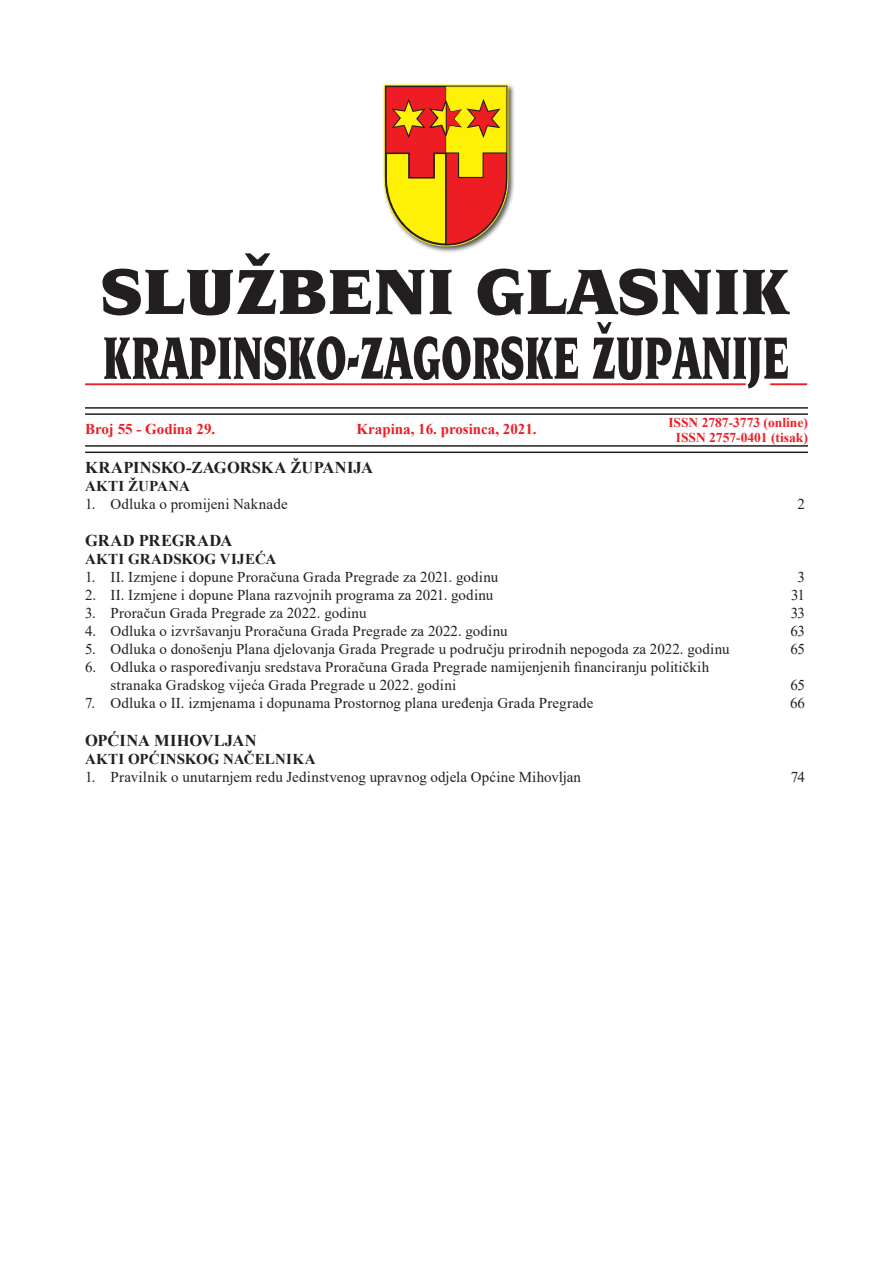
<style>
.page{position:relative;width:893px;height:1263px;background:#fff}
.page>*{position:absolute;margin:0;border:0;box-sizing:border-box;transform-origin:0 0}
.t1{font:700 16.5px "Times New Roman";letter-spacing:.005em;color:#231f20}
.t2{font:15px/18px "Times New Roman";letter-spacing:.01em;color:#231f20}
.t3{font:700 15px "Times New Roman";letter-spacing:.01em;color:#231f20}
.t4{font:700 15px "Times New Roman";color:#ee1d23}
.t5{font:700 13.5px/15px "Times New Roman";color:#ee1d23;text-align:center}
</style>
<div class="page">
<hr style="left:85px;top:445px;width:723px;height:2px;background:#231f20">
<hr style="left:85px;top:452px;width:723px;height:1px;background:#231f20">
<hr style="left:85px;top:407px;width:723px;height:2px;background:#231f20">
<hr style="left:85px;top:413px;width:723px;height:2px;background:#231f20">
<div style="left:383px;top:83px;width:132px;height:170px;background:#231f20;opacity:.75"></div>
<svg style="left:102px;top:253px;width:350px;height:62px"></svg>
<svg style="left:478px;top:269px;width:312px;height:46px"></svg>
<svg style="left:104px;top:336px;width:474px;height:44px"></svg>
<svg style="left:593px;top:322px;width:195px;height:66px"></svg>
<hr style="left:85px;top:383px;width:661px;height:2px;background:#ee1d23">
<hr style="left:770px;top:383px;width:37px;height:2px;background:#ee1d23">
<svg style="left:384px;top:85px;width:124px;height:161px"></svg>
<p class="t4" style="left:85px;top:418px;width:132px">Broj 55 - Godina 29.</p>
<p class="t4" style="left:356px;top:418px;width:182px">Krapina, 16. prosinca, 2021.</p>
<p class="t5" style="left:668px;top:415px;width:141px">ISSN 2787-3773 (online)<br>ISSN 2757-0401 (tisak)</p>
<p class="t1" style="left:85px;top:455px;width:289px">KRAPINSKO-ZAGORSKA ŽUPANIJA</p>
<p class="t3" style="left:85px;top:475px;width:106px">AKTI ŽUPANA</p>
<p class="t2" style="left:85px;top:494px;width:204px">1. Odluka o promijeni Naknade</p>
<p class="t2" style="left:798px;top:494px;width:9px">2</p>
<p class="t1" style="left:85px;top:529px;width:149px">GRAD PREGRADA</p>
<p class="t3" style="left:85px;top:548px;width:193px">AKTI GRADSKOG VIJEĆA</p>
<p class="t2" style="left:85px;top:568px;width:415px">1. II. Izmjene i dopune Proračuna Grada Pregrade za 2021. godinu</p>
<p class="t2" style="left:798px;top:568px;width:9px">3</p>
<p class="t2" style="left:85px;top:586px;width:410px">2. II. Izmjene i dopune Plana razvojnih programa za 2021. godinu</p>
<p class="t2" style="left:791px;top:586px;width:15px">31</p>
<p class="t2" style="left:85px;top:604px;width:283px">3. Proračun Grada Pregrade za 2022. godinu</p>
<p class="t2" style="left:791px;top:604px;width:16px">33</p>
<p class="t2" style="left:85px;top:622px;width:424px">4. Odluka o izvršavanju Proračuna Grada Pregrade za 2022. godinu</p>
<p class="t2" style="left:790px;top:622px;width:16px">63</p>
<p class="t2" style="left:85px;top:640px;width:646px">5. Odluka o donošenju Plana djelovanja Grada Pregrade u području prirodnih nepogoda za 2022. godinu</p>
<p class="t2" style="left:790px;top:640px;width:16px">65</p>
<p class="t2" style="left:111px;top:658px;width:600px;text-indent:-26px">6. Odluka o raspoređivanju sredstava Proračuna Grada Pregrade namijenjenih financiranju političkih stranaka Gradskog vijeća Grada Pregrade u 2022. godini</p>
<p class="t2" style="left:790px;top:676px;width:16px">65</p>
<p class="t2" style="left:85px;top:694px;width:510px">7. Odluka o II. izmjenama i dopunama Prostornog plana uređenja Grada Pregrade</p>
<p class="t2" style="left:790px;top:694px;width:17px">66</p>
<p class="t1" style="left:85px;top:729px;width:173px">OPĆINA MIHOVLJAN</p>
<p class="t3" style="left:85px;top:748px;width:232px">AKTI OPĆINSKOG NAČELNIKA</p>
<p class="t2" style="left:85px;top:768px;width:498px">1. Pravilnik o unutarnjem redu Jedinstvenog upravnog odjela Općine Mihovljan</p>
<p class="t2" style="left:791px;top:768px;width:16px">74</p>
</div>
